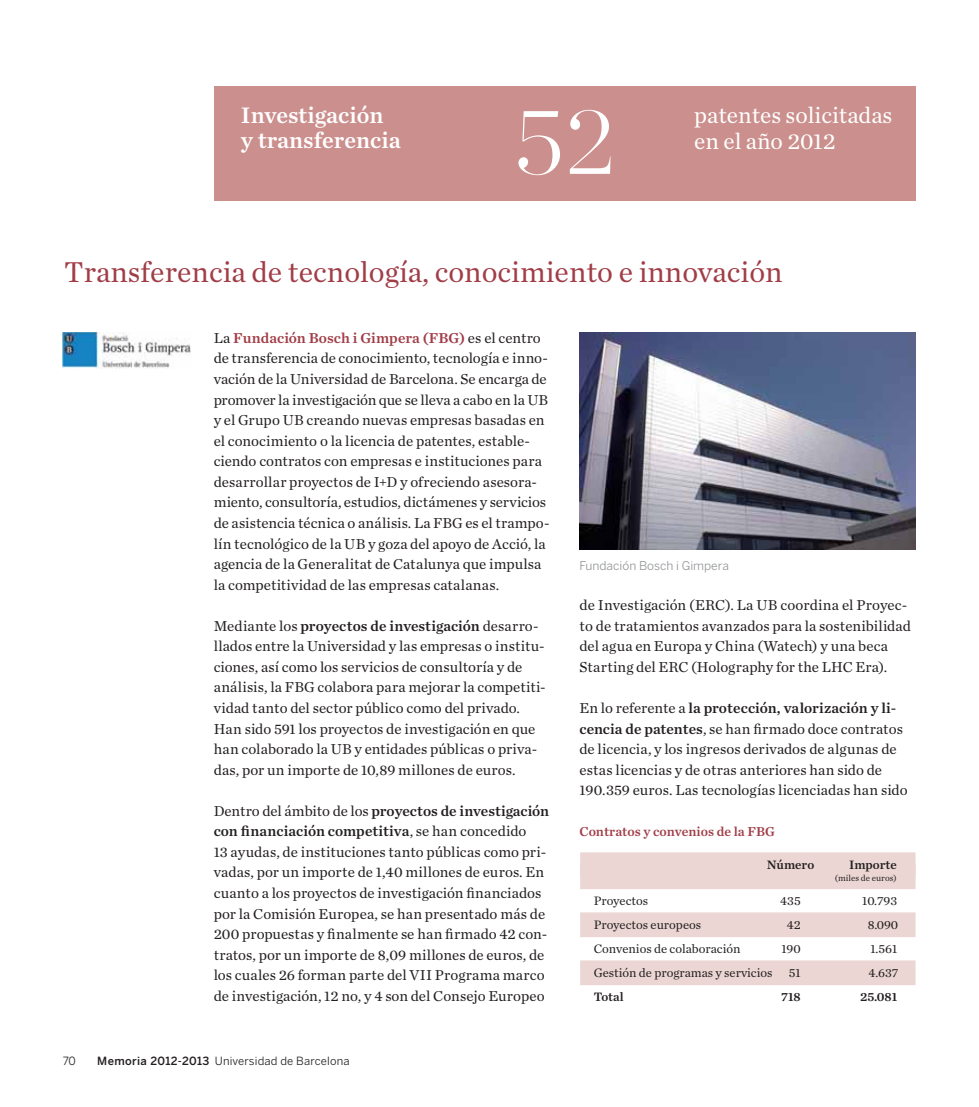
<style>
.page{position:relative;width:979px;height:1107px;background:#fff}
.page>*{position:absolute;margin:0;border:0;box-sizing:border-box;transform-origin:0 0}
.t1{font:200 94.95px "Chronicle Display";color:#fff}
.t2{font:30px "Chronicle Text G1";color:#a13d47}
.t3{font:23.4px "Chronicle Text G1";color:#fff}
.t4{font:23.4px/25px "Chronicle Text G1 Semi";color:#fff}
.t5{font:15px/20.5px "Chronicle Text G1";color:#231f20}
.t6{font:15px/20.5px "Chronicle Text G1 Semi";color:#231f20}
.t7{font:15px "Chronicle Text G2 Semi";letter-spacing:.005em;color:#a13d47}
.t8{font:13.5px "Chronicle Text G1 Semi";color:#a13d47}
.t9{font:12.75px "Chronicle Text G1";color:#231f20}
.t10{font:12.75px "Chronicle Text G1 Semi";color:#231f20}
.t11{font:12px "Benton Sans";color:#939598}
.t12{font:11.25px "Benton Sans";letter-spacing:.015em;color:#231f20}
.t13{font:9px "Chronicle Text G1";color:#231f20}
.s1{font-family:"Chronicle Text G1";color:#231f20}
.s2{font-family:"Chronicle Text G1"}
.s3{font-weight:500}
.s4{font-family:"Chronicle Text G1 Semi"}
</style>
<div class="page">
<div style="left:580px;top:852px;width:335px;height:25px;background:#ebd6d3"></div>
<div style="left:580px;top:864px;width:335px;height:25px;background:#ebd6d3"></div>
<div style="left:580px;top:912px;width:335px;height:25px;background:#ebd6d3"></div>
<div style="left:580px;top:960px;width:335px;height:25px;background:#ebd6d3"></div>
<img style="left:63px;top:332px;width:127px;height:37px">
<img style="left:579px;top:333px;width:336px;height:217px">
<div style="left:214px;top:86px;width:701px;height:114px;background:#cb908e"></div>
<h3 class="t4" style="left:241px;top:105px;width:161px">Investigación y transferencia</h3>
<h3 class="t3" style="left:694px;top:106px;width:200px">patentes solicitadas</h3>
<h1 class="t1" style="left:514px;top:98px;width:103px">52</h1>
<h3 class="t3" style="left:694px;top:132px;width:143px">en el año 2012</h3>
<h2 class="t2" style="left:64px;top:261px;width:720px">Transferencia de tecnología, conocimiento e innovación</h2>
<p class="t7" style="left:214px;top:332px;width:329px"><span class="s1">La</span> Fundación Bosch i Gimpera (FBG) <span class="s1">es el centro</span></p>
<p class="t5" style="left:214px;top:350px;width:337px">de transferencia de conocimiento, tecnología e inno&shy;vación de la Universidad de Barcelona. Se encarga de promover la investigación que se lleva a cabo en la UB y el Grupo UB creando nuevas empresas basadas en el conocimiento o la licencia de patentes, estable&shy;ciendo contratos con empresas e instituciones para desarrollar proyectos de I+D y ofreciendo asesora&shy;miento, consultoría, estudios, dictámenes y servicios de asistencia técnica o análisis. La FBG es el trampo&shy;lín tecnológico de la UB y goza del apoyo de Acció, la agencia de la Generalitat de Catalunya que impulsa la competitividad de las empresas catalanas.</p>
<p class="t6" style="left:214px;top:617px;width:326px"><span class="s2">Mediante los</span> proyectos de investigación <span class="s2">desarro-</span></p>
<p class="t5" style="left:214px;top:637px;width:333px">llados entre la Universidad y las empresas o institu&shy;ciones, así como los servicios de consultoría y de análisis, la FBG colabora para mejorar la competiti&shy;vidad tanto del sector público como del privado.<br>Han sido 591 los proyectos de investigación en que han colaborado la UB y entidades públicas o priva&shy;das, por un importe de 10,89 millones de euros.</p>
<p class="t6" style="left:214px;top:802px;width:337px"><span class="s2">Dentro del ámbito de los</span> proyectos de investigación con financiación competitiva<span class="s2">, se han concedido</span></p>
<p class="t5" style="left:214px;top:843px;width:335px">13 ayudas, de instituciones tanto públicas como pri&shy;vadas, por un importe de 1,40 millones de euros. En cuanto a los proyectos de investigación financiados por la Comisión Europea, se han presentado más de 200 propuestas y finalmente se han firmado 42 con&shy;tratos, por un importe de 8,09 millones de euros, de los cuales 26 forman parte del VII Programa marco de investigación, 12 no, y 4 son del Consejo Europeo</p>
<p class="t12" style="left:63px;top:1055px;width:15px">70</p>
<p class="t12" style="left:97px;top:1055px;width:254px"><span class="s3">Memoria 2012-2013</span> Universidad de Barcelona</p>
<p class="t11" style="left:579px;top:560px;width:151px">Fundación Bosch i Gimpera</p>
<p class="t5" style="left:579px;top:596px;width:333px">de Investigación (ERC). La UB coordina el Proyec&shy;to de tratamientos avanzados para la sostenibilidad del agua en Europa y China (Watech) y una beca Starting del ERC (Holography for the LHC Era).</p>
<p class="t6" style="left:579px;top:699px;width:318px"><span class="s2">En lo referente a</span> la protección, valorización y li-</p>
<p class="t5" style="left:579px;top:719px;width:330px"><span class="s4">cencia de patentes</span>, se han firmado doce contratos de licencia, y los ingresos derivados de algunas de estas licencias y de otras anteriores han sido de 190.359 euros. Las tecnologías licenciadas han sido</p>
<p class="t8" style="left:579px;top:826px;width:197px">Contratos y convenios de la FBG</p>
<p class="t10" style="left:767px;top:859px;width:49px">Número</p>
<p class="t10" style="left:849px;top:859px;width:49px">Importe</p>
<p class="t13" style="left:835px;top:874px;width:63px">(miles de euros)</p>
<p class="t9" style="left:594px;top:895px;width:56px">Proyectos</p>
<p class="t9" style="left:780px;top:895px;width:22px">435</p>
<p class="t9" style="left:862px;top:895px;width:36px">10.793</p>
<p class="t9" style="left:594px;top:919px;width:109px">Proyectos europeos</p>
<p class="t9" style="left:787px;top:919px;width:15px">42</p>
<p class="t9" style="left:867px;top:919px;width:32px">8.090</p>
<p class="t9" style="left:594px;top:943px;width:148px">Convenios de colaboración</p>
<p class="t9" style="left:781px;top:943px;width:21px">190</p>
<p class="t9" style="left:870px;top:943px;width:28px">1.561</p>
<p class="t9" style="left:594px;top:967px;width:180px">Gestión de programas y servicios</p>
<p class="t9" style="left:789px;top:967px;width:13px">51</p>
<p class="t9" style="left:868px;top:967px;width:31px">4.637</p>
<p class="t10" style="left:594px;top:991px;width:31px">Total</p>
<p class="t10" style="left:781px;top:991px;width:21px">718</p>
<p class="t10" style="left:860px;top:991px;width:39px">25.081</p>
</div>
